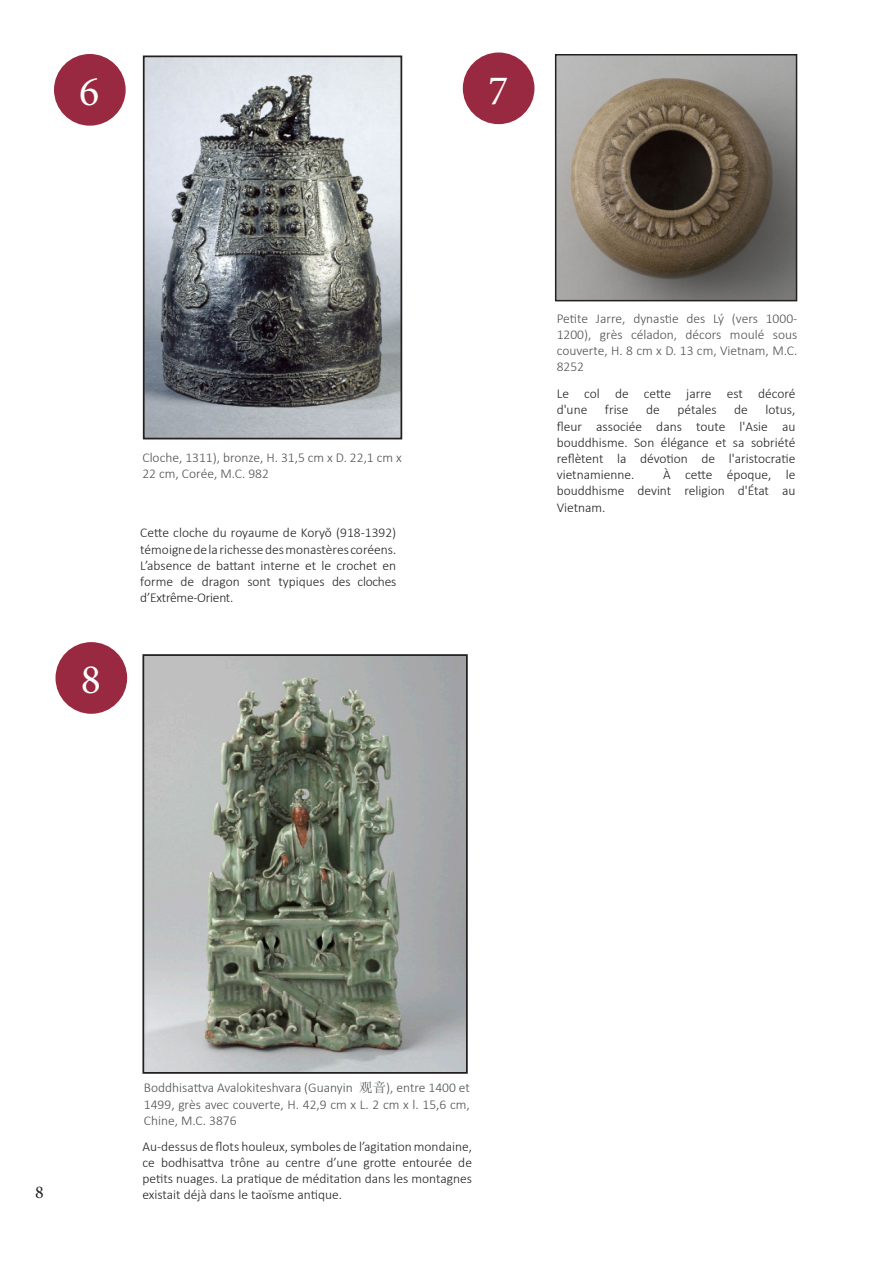
<style>
.page{position:relative;width:893px;height:1263px;background:#fff}
.page>*{position:absolute;margin:0;border:0;box-sizing:border-box;transform-origin:0 0}
.t1{font:42px "Minion Pro";color:#fff}
.t2{font:18px "Minion Pro";color:#231f20}
.t3{font:300 13.5px/16.2px "Calibri";color:#231f20;text-align:justify}
.t4{font:300 13.5px/16.2px "Calibri";color:#4e4f50;text-align:justify}
.s1{font-family:"Sim Sun";font-weight:400}
</style>
<div class="page">
<img style="left:145px;top:657px;width:320px;height:414px">
<div style="left:142px;top:654px;width:326px;height:420px;border:2px solid #231f20"></div>
<img style="left:146px;top:59px;width:253px;height:377px">
<div style="left:143px;top:56px;width:259px;height:383px;border:2px solid #231f20"></div>
<img style="left:558px;top:57px;width:236px;height:241px">
<div style="left:555px;top:54px;width:242px;height:247px;border:2px solid #231f20"></div>
<div style="left:55px;top:55px;width:70px;height:70px;background:#992940;border-radius:50%"></div>
<div style="left:54px;top:54px;width:72px;height:72px;border:2px solid #9a2940;border-radius:50%"></div>
<div style="left:464px;top:53px;width:70px;height:70px;background:#992940;border-radius:50%"></div>
<div style="left:463px;top:53px;width:71px;height:71px;border:2px solid #9a2940;border-radius:50%"></div>
<div style="left:56px;top:643px;width:70px;height:70px;background:#992940;border-radius:50%"></div>
<div style="left:55px;top:642px;width:72px;height:72px;border:2px solid #9a2940;border-radius:50%"></div>
<p class="t1" style="left:79px;top:64px;width:22px">6</p>
<p class="t1" style="left:488px;top:62px;width:22px">7</p>
<p class="t1" style="left:81px;top:652px;width:22px">8</p>
<p class="t4" style="left:142px;top:449px;width:261px">Cloche, 1311), bronze, H. 31,5 cm x D. 22,1 cm x<br>22 cm, Corée, M.C. 982</p>
<p class="t3" style="left:140px;top:525px;width:258px">Cette cloche du royaume de Koryŏ (918-1392) témoigne de la richesse des monastères coréens.<br>L’absence de battant interne et le crochet en forme de dragon sont typiques des cloches d’Extrême-Orient.</p>
<p class="t4" style="left:557px;top:310px;width:242px">Petite Jarre, dynastie des Lý (vers 1000- 1200), grès céladon, décors moulé sous couverte, H. 8 cm x D. 13 cm, Vietnam, M.C.<br>8252</p>
<p class="t3" style="left:557px;top:385px;width:240px">Le col de cette jarre est décoré d'une</p>
<p class="t3" style="left:605px;top:402px;width:25px">frise</p>
<p class="t3" style="left:646px;top:402px;width:15px">de</p>
<p class="t3" style="left:677px;top:402px;width:41px">pétales</p>
<p class="t3" style="left:734px;top:402px;width:15px">de</p>
<p class="t3" style="left:557px;top:402px;width:240px;text-indent:209px">lotus, fleur associée dans toute l'Asie au bouddhisme. Son élégance et sa sobriété reflètent la dévotion de l'aristocratie vietnamienne.</p>
<p class="t3" style="left:557px;top:466px;width:240px;text-indent:106px">À cette époque, le bouddhisme devint religion d'État au Vietnam.</p>
<h2 class="t2" style="left:35px;top:1181px;width:10px">8</h2>
<p class="t4" style="left:144px;top:1080px;width:327px">Boddhisattva Avalokiteshvara (Guanyin <span class="s1">观音</span>), entre 1400 et 1499, grès avec couverte, H. 42,9 cm x L. 2 cm x l. 15,6 cm, Chine, M.C. 3876</p>
<p class="t3" style="left:142px;top:1138px;width:331px">Au-dessus de flots houleux, symboles de l’agitation mondaine, ce bodhisattva trône au centre d’une grotte entourée de petits nuages. La pratique de méditation dans les montagnes existait déjà dans le taoïsme antique.</p>
</div>
